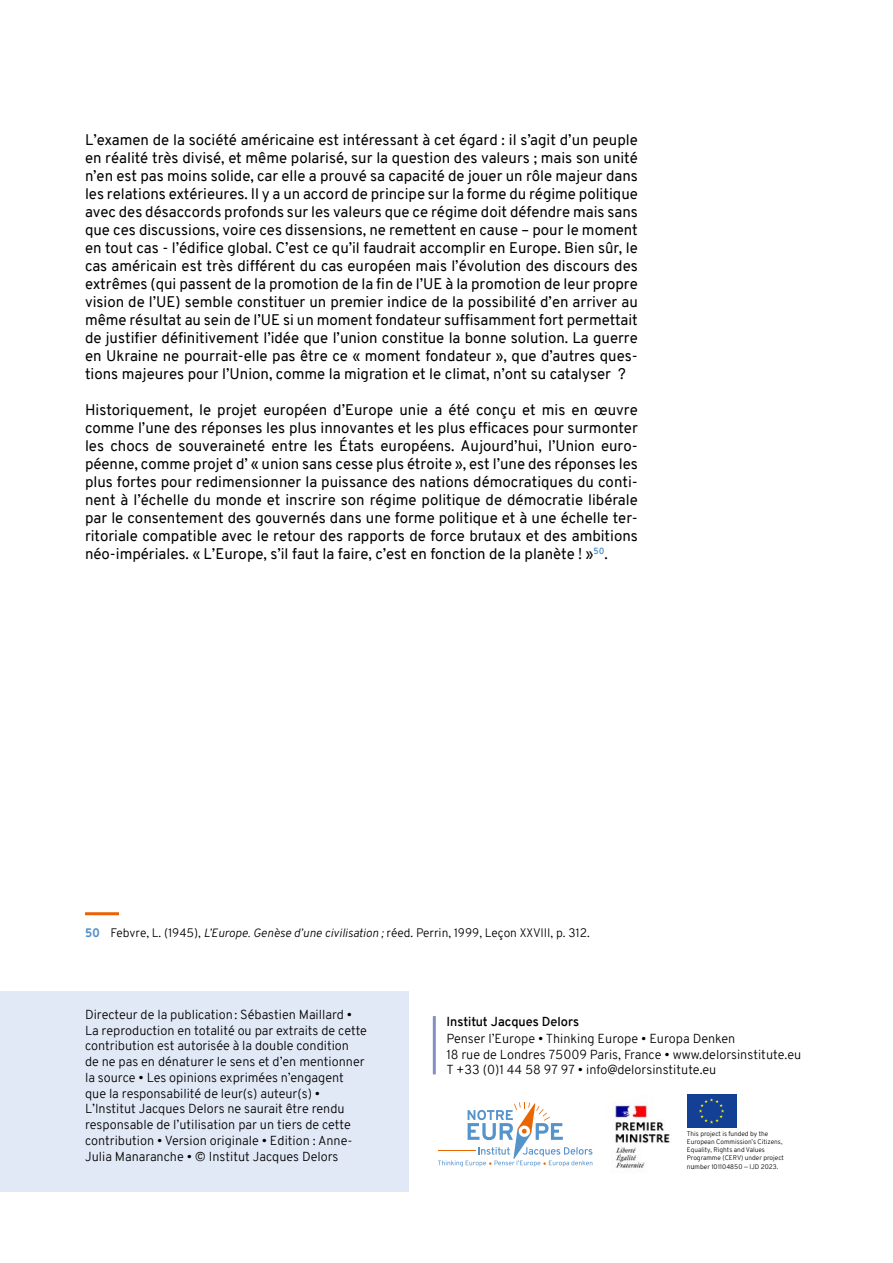
<style>
.page{position:relative;width:893px;height:1263px;background:#fff}
.page>*{position:absolute;margin:0;border:0;box-sizing:border-box;transform-origin:0 0}
.t1{font:15px/18px "Overpass";color:#000;text-align:justify}
.t2{font:300 12.75px/15.8px "Overpass";color:#000}
.t3{font:600 12.75px "Overpass";color:#000}
.t4{font:300 12px "Overpass";color:#000}
.t5{font:300 6.6px/7.8px "Overpass";color:#000}
.s1{font-weight:800;color:#5690cb}
.s2{font-style:italic}
.s3{font-size:7.5px}
</style>
<div class="page">
<div style="left:0;top:991px;width:408px;height:201px;background:#e1e8f6"></div>
<hr style="left:433px;top:1016px;width:3px;height:58px;background:#858fc3">
<svg style="left:438px;top:1102px;width:154px;height:65px"></svg>
<hr style="left:438px;top:1150px;width:37px;height:1px;background:#e96701">
<img style="left:611px;top:1101px;width:59px;height:70px">
<div style="left:687px;top:1094px;width:49px;height:34px;background:#134094"></div>
<svg style="left:699px;top:1098px;width:25px;height:26px"></svg>
<hr style="left:85px;top:912px;width:34px;height:3px;background:#eb6104">
<p class="t1" style="left:85px;top:131px;width:554px">L’examen de la société américaine est intéressant à cet égard : il s’agit d’un peuple en réalité très divisé, et même polarisé, sur la question des valeurs ; mais son unité n’en est pas moins solide, car elle a prouvé sa capacité de jouer un rôle majeur dans les relations extérieures. Il y a un accord de principe sur la forme du régime politique avec des désaccords profonds sur les valeurs que ce régime doit défendre mais sans que ces discussions, voire ces dissensions, ne remettent en cause – pour le moment en tout cas - l’édifice global. C’est ce qu’il faudrait accomplir en Europe. Bien sûr, le cas américain est très différent du cas européen mais l’évolution des discours des extrêmes (qui passent de la promotion de la fin de l’UE à la promotion de leur propre vision de l’UE) semble constituer un premier indice de la possibilité d’en arriver au même résultat au sein de l’UE si un moment fondateur suffisamment fort permettait de justifier définitivement l’idée que l’union constitue la bonne solution. La guerre en Ukraine ne pourrait-elle pas être ce « moment fondateur », que d’autres ques&shy;tions majeures pour l’Union, comme la migration et le climat, n’ont su catalyser ?</p>
<p class="t1" style="left:85px;top:401px;width:554px">Historiquement, le projet européen d’Europe unie a été conçu et mis en œuvre comme l’une des réponses les plus innovantes et les plus efficaces pour surmonter les chocs de souveraineté entre les États européens. Aujourd’hui, l’Union euro&shy;péenne, comme projet d’ « union sans cesse plus étroite », est l’une des réponses les plus fortes pour redimensionner la puissance des nations démocratiques du conti&shy;nent à l’échelle du monde et inscrire son régime politique de démocratie libérale par le consentement des gouvernés dans une forme politique et à une échelle ter&shy;ritoriale compatible avec le retour des rapports de force brutaux et des ambitions néo-impériales. « L’Europe, s’il faut la faire, c’est en fonction de la planète ! »<sup>50</sup>.</p>
<p class="t4" style="left:85px;top:924px;width:506px"><span class="s1">50</span> Febvre, L. (1945), <span class="s2">L’Europe. Genèse d’une civilisation ;</span> réed. Perrin, 1999, Leçon XXVIII, p. 312.</p>
<p class="t2" style="left:85px;top:1007px;width:283px">Directeur de la publication: Sébastien Maillard • La reproduction en totalité ou par extraits de cette contribution est autorisée à la double condition<br>de ne pas en dénaturer le sens et d’en mentionner la source • Les opinions exprimées n’engagent que la responsabilité de leur(s) auteur(s) • L’Institut Jacques Delors ne saurait être rendu responsable de l’utilisation par un tiers de cette contribution • Version originale • Edition : Anne-Julia Manaranche • © Institut Jacques Delors</p>
<p class="t3" style="left:446px;top:1012px;width:134px">Institut Jacques Delors</p>
<p class="t2" style="left:446px;top:1030px;width:356px">Penser l’Europe • Thinking Europe • Europa Denken<br>18 rue de Londres 75009 Paris, France • www.delorsinstitute.eu<br>T +33 (0)1 44 58 97 97 • info@delorsinstitute.eu</p>
<p class="t5" style="left:687px;top:1130px;width:99px">This project is funded by the<br>European Commission’s Citizens,<br>Equality, Rights and Values<br>Programme (CERV) under project</p>
<p class="t5" style="left:687px;top:1162px;width:93px">n<span class="s3">u</span>mber 101104850 ― IJD 2023.</p>
</div>
